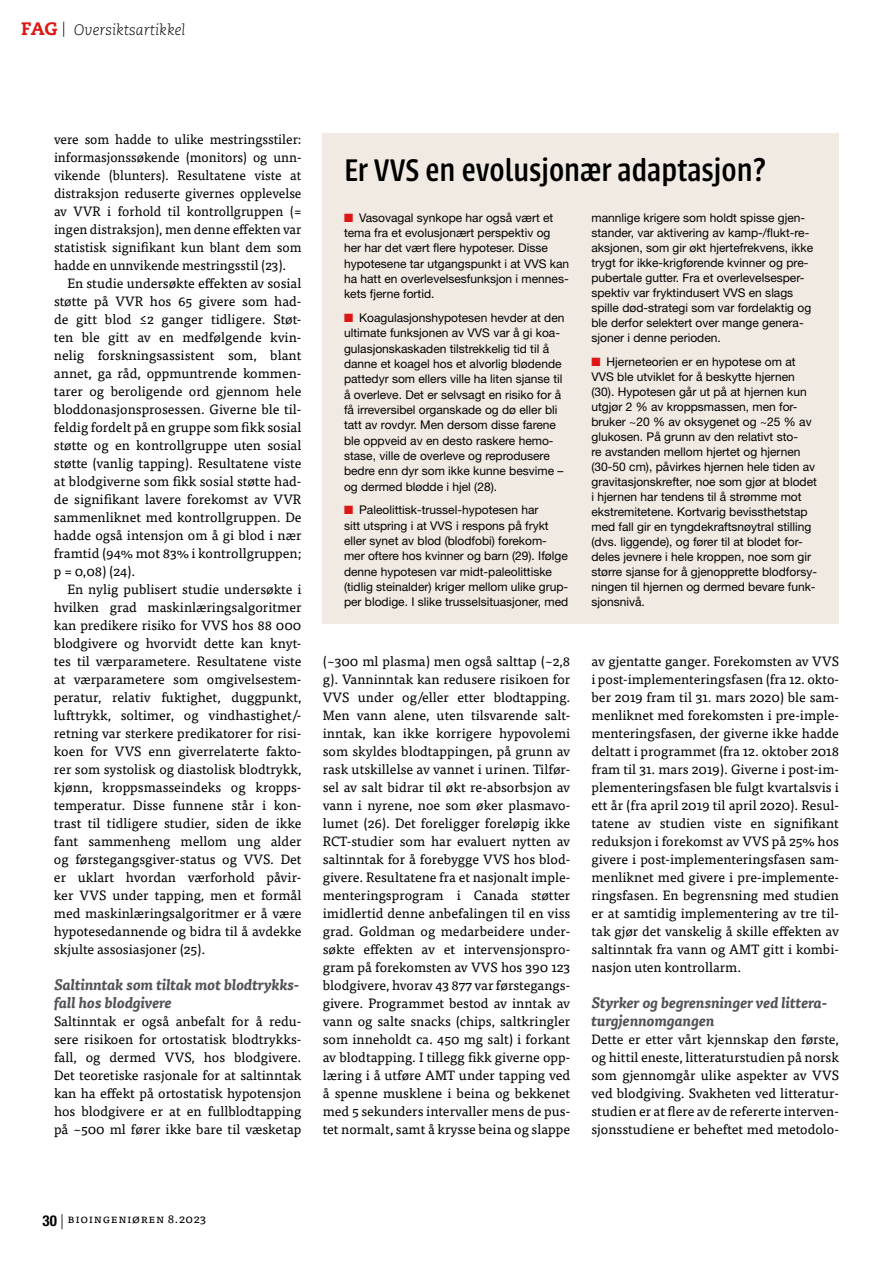
<style>
.page{position:relative;width:893px;height:1263px;background:#fff}
.page>*{position:absolute;margin:0;border:0;box-sizing:border-box;transform-origin:0 0}
.t1{font:500 34.5px "Urbana";color:#000;scale:.96 1}
.t2{font:italic 700 15px/18px "Tisa Pro";color:#545158}
.t3{font:italic 300 15px "Caecilia LT Std";color:#000}
.t4{font:13.5px/18px "Tisa Pro";color:#000;text-align:justify}
.t5{font:12px/15px "Helvetica Neue LT Pro";color:#000}
.t6{font:12px "Tisa Pro";letter-spacing:.05em;color:#000}
.s1{font-weight:800;font-style:normal;font-size:18px;color:#dc1715}
.s2{color:#dc1715}
.s3{font-family:"Helvetica Neue LT Pro";font-weight:700;font-stretch:condensed;font-size:15px}
.s4{font-family:"Helvetica Neue LT Pro";font-weight:300;font-size:15px}
</style>
<div class="page">
<div style="left:323px;top:133px;width:516px;height:490px;background:#f0eae2"></div>
<p class="t3" style="left:21px;top:21px;width:166px"><span class="s1">FAG</span> | Oversiktsartikkel</p>
<p class="t4" style="left:54px;top:129px;width:249px">vere som hadde to ulike mestringsstiler: informasjonssøkende (monitors) og unn&shy;vikende (blunters). Resultatene viste at distraksjon reduserte givernes opplevelse av VVR i forhold til kontrollgruppen (= ingen distraksjon), men denne efekten var statistisk signifikant kun blant dem som hadde en unnvikende mestringsstil (23).</p>
<p class="t4" style="left:54px;top:273px;width:249px;text-indent:14px">En studie undersøkte efekten av sosial støtte på VVR hos 65 givere som had&shy;de gitt blod ≤2 ganger tidligere. Støt&shy;ten ble gitt av en medfølgende kvin&shy;nelig forskningsassistent som, blant annet, ga råd, oppmuntrende kommen&shy;tarer og beroligende ord gjennom hele bloddonasjonsprosessen. Giverne ble til&shy;feldig fordelt på en gruppe som fikk sosial støtte og en kontrollgruppe uten sosial støtte (vanlig tapping). Resultatene viste at blodgiverne som fikk sosial støtte had&shy;de signifikant lavere forekomst av VVR sammenliknet med kontrollgruppen. De hadde også intensjon om å gi blod i nær framtid (94% mot 83% i kontrollgruppen; p = 0,08) (24).</p>
<p class="t4" style="left:54px;top:579px;width:249px;text-indent:14px">En nylig publisert studie undersøkte i hvilken grad maskinlæringsalgoritmer kan predikere risiko for VVS hos 88 000 blodgivere og hvorvidt dette kan knyt&shy;tes til værparametere. Resultatene viste at værparametere som omgivelsestem&shy;peratur, relativ fuktighet, duggpunkt, lufttrykk, soltimer, og vindhastighet/- retning var sterkere predikatorer for risi&shy;koen for VVS enn giverrelaterte fakto&shy;rer som systolisk og diastolisk blodtrykk, kjønn, kroppsmasseindeks og kropps&shy;temperatur. Disse funnene står i kon&shy;trast til tidligere studier, siden de ikke fant sammenheng mellom ung alder og førstegangsgiver-status og VVS. Det er uklart hvordan værforhold påvir&shy;ker VVS under tapping, men et formål med maskinlæringsalgoritmer er å være hypotesedannende og bidra til å avdekke skjulte assosiasjoner (25).</p>
<p class="t2" style="left:54px;top:975px;width:246px">Saltinntak som tiltak mot blodtrykks&shy;fall hos blodgivere</p>
<p class="t4" style="left:54px;top:1011px;width:249px">Saltinntak er også anbefalt for å redu&shy;sere risikoen for ortostatisk blodtrykks&shy;fall, og dermed VVS, hos blodgivere.<br>Det teoretiske rasjonale for at saltinntak kan ha efekt på ortostatisk hypotensjon hos blodgivere er at en fullblodtapping på ~500 ml fører ikke bare til væsketap</p>
<h1 class="t1" style="left:344px;top:152px;width:440px">Er VVS en evolusjonær adaptasjon?</h1>
<p class="t5" style="left:344px;top:209px;width:227px"><span class="s2">■</span> Vasovagal synkope har også vært et tema fra et evolusjonært perspektiv og her har det vært flere hypoteser. Disse hypotesene tar utgangspunkt i at VVS kan ha hatt en overlevelsesfunksjon i mennes&shy;kets fjerne fortid.</p>
<p class="t5" style="left:344px;top:310px;width:222px"><span class="s2">■</span> Koagulasjonshypotesen hevder at den ultimate funksjonen av VVS var å gi koa&shy;gulasjonskaskaden tilstrekkelig tid til å danne et koagel hos et alvorlig blødende pattedyr som ellers ville ha liten sjanse til å overleve. Det er selvsagt en risiko for å få irreversibel organskade og dø eller bli tatt av rovdyr. Men dersom disse farene ble oppveid av en desto raskere hemo&shy;stase, ville de overleve og reprodusere bedre enn dyr som ikke kunne besvime – og dermed blødde i hjel (28).</p>
<p class="t5" style="left:344px;top:502px;width:226px"><span class="s2">■</span> Paleolittisk-trussel-hypotesen har<br>sitt utspring i at VVS i respons på frykt eller synet av blod (blodfobi) forekom&shy;mer oftere hos kvinner og barn (29). Ifølge denne hypotesen var midt-paleolittiske (tidlig steinalder) kriger mellom ulike grup&shy;per blodige. I slike trusselsituasjoner, med</p>
<p class="t5" style="left:591px;top:210px;width:223px">mannlige krigere som holdt spisse gjen&shy;stander, var aktivering av kamp-/flukt-re&shy;aksjonen, som gir økt hjertefrekvens, ikke trygt for ikke-krigførende kvinner og pre&shy;pubertale gutter. Fra et overlevelsesper&shy;spektiv var fryktindusert VVS en slags spille død-strategi som var fordelaktig og ble derfor selektert over mange genera&shy;sjoner i denne perioden.</p>
<p class="t5" style="left:591px;top:353px;width:227px"><span class="s2">■</span> Hjerneteorien er en hypotese om at VVS ble utviklet for å beskytte hjernen (30). Hypotesen går ut på at hjernen kun utgjør 2 % av kroppsmassen, men for&shy;bruker ~20 % av oksygenet og ~25 % av glukosen. På grunn av den relativt sto-<br>re avstanden mellom hjertet og hjernen (30-50 cm), påvirkes hjernen hele tiden av gravitasjonskrefter, noe som gjør at blodet i hjernen har tendens til å strømme mot ekstremitetene. Kortvarig bevissthetstap med fall gir en tyngdekraftsnøytral stilling (dvs. liggende), og fører til at blodet for&shy;deles jevnere i hele kroppen, noe som gir større sjanse for å gjenopprette blodforsy&shy;ningen til hjernen og dermed bevare funk&shy;sjonsnivå.</p>
<p class="t4" style="left:323px;top:651px;width:249px">(~300 ml plasma) men også salttap (~2,8 g). Vanninntak kan redusere risikoen for VVS under og/eller etter blodtapping.<br>Men vann alene, uten tilsvarende salt&shy;inntak, kan ikke korrigere hypovolemi som skyldes blodtappingen, på grunn av rask utskillelse av vannet i urinen. Tilfør&shy;sel av salt bidrar til økt re-absorbsjon av vann i nyrene, noe som øker plasmavo&shy;lumet (26). Det foreligger foreløpig ikke RCT-studier som har evaluert nytten av saltinntak for å forebygge VVS hos blod&shy;givere. Resultatene fra et nasjonalt imple&shy;menteringsprogram i Canada støtter imidlertid denne anbefalingen til en viss grad. Goldman og medarbeidere under&shy;søkte efekten av et intervensjonspro&shy;gram på forekomsten av VVS hos 390 123 blodgivere, hvorav 43 877 var førstegangs&shy;givere. Programmet bestod av inntak av vann og salte snacks (chips, saltkringler som inneholdt ca. 450 mg salt) i forkant av blodtapping. I tillegg fikk giverne opp&shy;læring i å utføre AMT under tapping ved å spenne musklene i beina og bekkenet med 5 sekunders intervaller mens de pus&shy;tet normalt, samt å krysse beina og slappe</p>
<p class="t4" style="left:591px;top:651px;width:249px">av gjentatte ganger. Forekomsten av VVS i post-implementeringsfasen (fra 12. okto&shy;ber 2019 fram til 31. mars 2020) ble sam&shy;menliknet med forekomsten i pre-imple&shy;menteringsfasen, der giverne ikke hadde deltatt i programmet (fra 12. oktober 2018 fram til 31. mars 2019). Giverne i post-im&shy;plementeringsfasen ble fulgt kvartalsvis i ett år (fra april 2019 til april 2020). Resul&shy;tatene av studien viste en signifikant reduksjon i forekomst av VVS på 25% hos givere i post-implementeringsfasen sam&shy;menliknet med givere i pre-implemente&shy;ringsfasen. En begrensning med studien er at samtidig implementering av tre til&shy;tak gjør det vanskelig å skille efekten av saltinntak fra vann og AMT gitt i kombi&shy;nasjon uten kontrollarm.</p>
<p class="t2" style="left:591px;top:993px;width:236px">Styrker og begrensninger ved littera&shy;turgjennomgangen</p>
<p class="t4" style="left:591px;top:1029px;width:249px">Dette er etter vårt kjennskap den første, og hittil eneste, litteraturstudien på norsk som gjennomgår ulike aspekter av VVS ved blodgiving. Svakheten ved litteratur&shy;studien er at flere av de refererte interven&shy;sjonsstudiene er beheftet med metodolo-</p>
<p class="t6" style="left:43px;top:1209px;width:165px"><span class="s3">30</span> <span class="s4">|</span> Bioingeniøren 8.2023</p>
</div>
